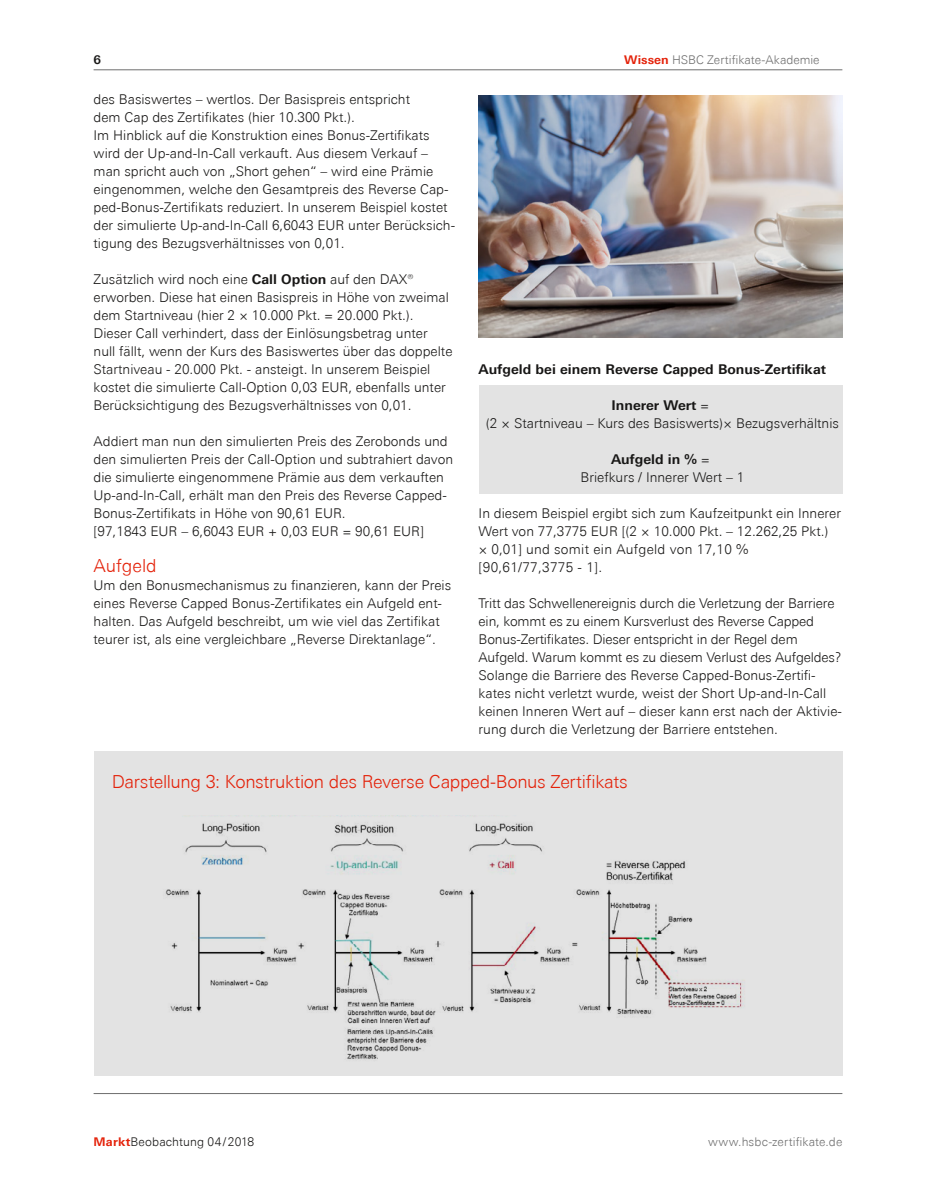
<style>
.page{position:relative;width:936px;height:1191px;background:#fff}
.page>*{position:absolute;margin:0;border:0;box-sizing:border-box;transform-origin:0 0}
.t1{font:300 18px "Univers Next Pro";letter-spacing:-.02em;color:#e4220a}
.t2{font:300 18px "Univers Next Pro";color:#e4220a}
.t3{font:300 13.5px/18px "Univers Next Pro";color:#181716}
.t4{font:700 13.5px "Univers Next Pro";color:#181716}
.t5{font:300 12px "Univers Next Pro";color:#6e6e6e}
.t6{font:300 12px "Univers Next Pro";letter-spacing:.01em;color:#181716}
.t7{font:700 12px "Univers Next Pro";color:#181716}
.s1{font-weight:700;color:#e4220a}
.s2{font-weight:700}
</style>
<div class="page">
<div style="left:94px;top:752px;width:748px;height:324px;background:#e3e3e3"></div>
<div style="left:478px;top:385px;width:364px;height:109px;background:#e3e3e3"></div>
<img style="left:165px;top:815px;width:580px;height:244px">
<img style="left:478px;top:96px;width:364px;height:242px">
<hr style="left:94px;top:69px;width:748px;height:1px;background:#6e6e6e">
<hr style="left:94px;top:1093px;width:748px;height:1px;background:#6e6e6e">
<p class="t7" style="left:94px;top:52px;width:9px">6</p>
<p class="t5" style="left:624px;top:53px;width:197px"><span class="s1">Wissen</span> HSBC Zertifikate-Akademie</p>
<p class="t3" style="left:94px;top:90px;width:363px">des Basiswertes – wertlos. Der Basispreis entspricht<br>dem Cap des Zertifikates (hier 10.300 Pkt.).<br>Im Hinblick auf die Konstruktion eines Bonus-Zertifikats wird der Up-and-In-Call verkauft. Aus diesem Verkauf – man spricht auch von „Short gehen“ – wird eine Prämie eingenommen, welche den Gesamtpreis des Reverse Cap&shy;ped-Bonus-Zertifikats reduziert. In unserem Beispiel kostet der simulierte Up-and-In-Call 6,6043 EUR unter Berücksich&shy;tigung des Bezugsverhältnisses von 0,01.</p>
<p class="t3" style="left:94px;top:270px;width:360px">Zusätzlich wird noch eine <span class="s2">Call Option</span> auf den DAX® erworben. Diese hat einen Basispreis in Höhe von zweimal dem Startniveau (hier 2 × 10.000 Pkt. = 20.000 Pkt.).<br>Dieser Call verhindert, dass der Einlösungsbetrag unter null fällt, wenn der Kurs des Basiswertes über das doppelte Startniveau - 20.000 Pkt. - ansteigt. In unserem Beispiel kostet die simulierte Call-Option 0,03 EUR, ebenfalls unter Berücksichtigung des Bezugsverhältnisses von 0,01.</p>
<p class="t3" style="left:94px;top:432px;width:361px">Addiert man nun den simulierten Preis des Zerobonds und den simulierten Preis der Call-Option und subtrahiert davon die simulierte eingenommene Prämie aus dem verkauften Up-and-In-Call, erhält man den Preis des Reverse Capped-Bonus-Zertifikats in Höhe von 90,61 EUR.<br>[97,1843 EUR – 6,6043 EUR + 0,03 EUR = 90,61 EUR]</p>
<h1 class="t2" style="left:94px;top:555px;width:65px">Aufgeld</h1>
<p class="t3" style="left:94px;top:576px;width:359px">Um den Bonusmechanismus zu finanzieren, kann der Preis eines Reverse Capped Bonus-Zertifikates ein Aufgeld ent&shy;halten. Das Aufgeld beschreibt, um wie viel das Zertifikat teurer ist, als eine vergleichbare „Reverse Direktanlage“.</p>
<p class="t4" style="left:478px;top:361px;width:349px">Aufgeld bei einem Reverse Capped Bonus-Zertifikat</p>
<p class="t3" style="left:486px;top:396px;width:354px;text-align:center"><span class="s2">Innerer Wert</span> =<br>(2 × Startniveau – Kurs des Basiswerts)× Bezugsverhältnis</p>
<p class="t3" style="left:580px;top:450px;width:165px;text-align:center"><span class="s2">Aufgeld in %</span> =<br>Briefkurs / Innerer Wert – 1</p>
<p class="t3" style="left:478px;top:504px;width:364px">In diesem Beispiel ergibt sich zum Kaufzeitpunkt ein Innerer Wert von 77,3775 EUR [(2 × 10.000 Pkt. – 12.262,25 Pkt.)<br>× 0,01] und somit ein Aufgeld von 17,10 % [90,61/77,3775 - 1].</p>
<p class="t3" style="left:478px;top:594px;width:365px">Tritt das Schwellenereignis durch die Verletzung der Barriere ein, kommt es zu einem Kursverlust des Reverse Capped Bonus-Zertifikates. Dieser entspricht in der Regel dem Aufgeld. Warum kommt es zu diesem Verlust des Aufgeldes?<br>Solange die Barriere des Reverse Capped-Bonus-Zertifi&shy;kates nicht verletzt wurde, weist der Short Up-and-In-Call keinen Inneren Wert auf – dieser kann erst nach der Aktivie&shy;rung durch die Verletzung der Barriere entstehen.</p>
<h1 class="t1" style="left:112px;top:771px;width:517px">Darstellung 3: Konstruktion des Reverse Capped-Bonus Zertifikats</h1>
<p class="t6" style="left:94px;top:1135px;width:162px"><span class="s1">Markt</span>Beobachtung 04/2018</p>
<p class="t5" style="left:708px;top:1135px;width:136px">www.hsbc-zertifikate.de</p>
</div>
